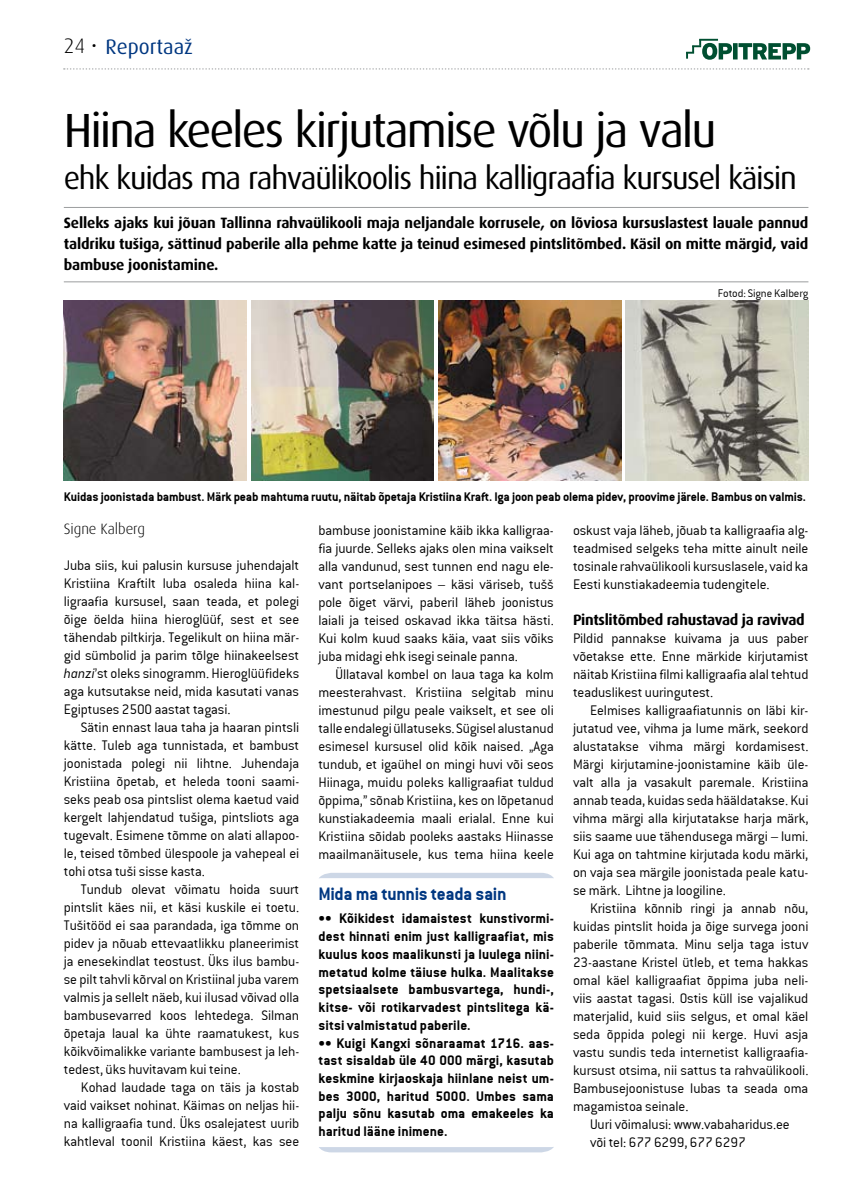
<style>
.page{position:relative;width:851px;height:1191px;background:#fff}
.page>*{position:absolute;margin:0;border:0;box-sizing:border-box;transform-origin:0 0}
.t1{font:48px "Dax";letter-spacing:-.045em;color:#000}
.t2{font:31.5px "Dax";letter-spacing:-.04em;color:#000}
.t3{font:21px "Dax";color:#003781}
.t4{font:19.5px "Conduit ITCTT Bold";letter-spacing:-.02em;color:#003781}
.t5{font:15px/18px "Conduit ITCTT Light";letter-spacing:-.005em;color:#000;text-align:justify}
.t6{font:15px/17.7px "Conduit ITCTT Bold";letter-spacing:.005em;color:#000;text-align:justify}
.t7{font:700 15px/21px "Dax";letter-spacing:-.015em;color:#000;text-align:justify}
.t8{font:300 15px "Dax";letter-spacing:-.005em;color:#000}
.t9{font:13.5px "Conduit ITCTT Bold";letter-spacing:-.01em;color:#000}
.t10{font:12px "Conduit ITCTT Light";letter-spacing:-.005em;color:#000}
.s1{font-weight:300;color:#000}
.s2{font-style:italic}
</style>
<div class="page">
<svg style="left:64px;top:68px;width:744px;height:2px"></svg>
<svg style="left:686px;top:39px;width:124px;height:21px"></svg>
<hr style="left:64px;top:207px;width:744px;height:1px;background:#9b9d9e">
<hr style="left:64px;top:281px;width:744px;height:1px;background:#9b9d9e">
<img style="left:64px;top:300px;width:183px;height:180px">
<img style="left:251px;top:300px;width:183px;height:180px">
<img style="left:438px;top:300px;width:183px;height:180px">
<img style="left:625px;top:300px;width:183px;height:180px">
<svg style="left:319px;top:873px;width:235px;height:5px"></svg>
<svg style="left:319px;top:1147px;width:235px;height:5px"></svg>
<h3 class="t3" style="left:64px;top:35px;width:131px"><span class="s1">24 •</span> Reportaaž</h3>
<h1 class="t1" style="left:64px;top:103px;width:654px">Hiina keeles kirjutamise võlu ja valu</h1>
<h2 class="t2" style="left:64px;top:160px;width:734px">ehk kuidas ma rahvaülikoolis hiina kalligraafia kursusel käisin</h2>
<p class="t7" style="left:64px;top:212px;width:746px">Selleks ajaks kui jõuan Tallinna rahvaülikooli maja neljandale korrusele, on lõviosa kursuslastest lauale pannud taldriku tušiga, sättinud paberile alla pehme katte ja teinud esimesed pintslitõmbed. Käsil on mitte märgid, vaid bambuse joonistamine.</p>
<p class="t10" style="left:717px;top:286px;width:92px">Fotod: Signe Kalberg</p>
<p class="t9" style="left:64px;top:489px;width:743px">Kuidas joonistada bambust. Märk peab mahtuma ruutu, näitab õpetaja Kristiina Kraft. Iga joon peab olema pidev, proovime järele. Bambus on valmis.</p>
<p class="t8" style="left:64px;top:520px;width:83px">Signe Kalberg</p>
<p class="t5" style="left:64px;top:556px;width:237px">Juba siis, kui palusin kursuse juhendajalt Kristiina Kraftilt luba osaleda hiina kal&shy;ligraafia kursusel, saan teada, et polegi õige öelda hiina hieroglüüf, sest et see tähendab piltkirja. Tegelikult on hiina mär&shy;gid sümbolid ja parim tõlge hiinakeelsest <span class="s2">hanzi</span>’st oleks sinogramm. Hieroglüüfideks aga kutsutakse neid, mida kasutati vanas Egiptuses 2500 aastat tagasi.</p>
<p class="t5" style="left:64px;top:718px;width:237px;text-indent:17px">Sätin ennast laua taha ja haaran pintsli kätte. Tuleb aga tunnistada, et bambust joonistada polegi nii lihtne. Juhendaja Kristiina õpetab, et heleda tooni saami&shy;seks peab osa pintslist olema kaetud vaid kergelt lahjendatud tušiga, pintsliots aga tugevalt. Esimene tõmme on alati allapoo&shy;le, teised tõmbed ülespoole ja vahepeal ei tohi otsa tuši sisse kasta.</p>
<p class="t5" style="left:64px;top:880px;width:237px;text-indent:17px">Tundub olevat võimatu hoida suurt pintslit käes nii, et käsi kuskile ei toetu.<br>Tušitööd ei saa parandada, iga tõmme on pidev ja nõuab ettevaatlikku planeerimist ja enesekindlat teostust. Üks ilus bambu&shy;se pilt tahvli kõrval on Kristiinal juba varem valmis ja sellelt näeb, kui ilusad võivad olla bambusevarred koos lehtedega. Silman õpetaja laual ka ühte raamatukest, kus kõikvõimalikke variante bambusest ja leh&shy;tedest, üks huvitavam kui teine.</p>
<p class="t5" style="left:64px;top:1078px;width:237px;text-indent:17px">Kohad laudade taga on täis ja kostab vaid vaikset nohinat. Käimas on neljas hii&shy;na kalligraafia tund. Üks osalejatest uurib kahtleval toonil Kristiina käest, kas see</p>
<p class="t5" style="left:318px;top:521px;width:237px">bambuse joonistamine käib ikka kalligraa&shy;fia juurde. Selleks ajaks olen mina vaikselt alla vandunud, sest tunnen end nagu ele&shy;vant portselanipoes – käsi väriseb, tušš pole õiget värvi, paberil läheb joonistus laiali ja teised oskavad ikka täitsa hästi.<br>Kui kolm kuud saaks käia, vaat siis võiks juba midagi ehk isegi seinale panna.</p>
<p class="t5" style="left:318px;top:665px;width:237px;text-indent:17px">Üllataval kombel on laua taga ka kolm meesterahvast. Kristiina selgitab minu imestunud pilgu peale vaikselt, et see oli talle endalegi üllatuseks. Sügisel alustanud esimesel kursusel olid kõik naised. „Aga tundub, et igaühel on mingi huvi või seos Hiinaga, muidu poleks kalligraafiat tuldud õppima,” sõnab Kristiina, kes on lõpetanud kunstiakadeemia maali erialal. Enne kui Kristiina sõidab pooleks aastaks Hiinasse maailmanäitusele, kus tema hiina keele</p>
<h3 class="t4" style="left:318px;top:882px;width:190px">Mida ma tunnis teada sain</h3>
<p class="t6" style="left:318px;top:909px;width:237px">•• Kõikidest idamaistest kunstivormi&shy;dest hinnati enim just kalligraafiat, mis kuulus koos maalikunsti ja luulega niini&shy;metatud kolme täiuse hulka. Maalitakse spetsiaalsete bambusvartega, hundi-, kitse- või rotikarvadest pintslitega kä&shy;sitsi valmistatud paberile.</p>
<p class="t6" style="left:318px;top:1033px;width:237px">•• Kuigi Kangxi sõnaraamat 1716. aas&shy;tast sisaldab üle 40 000 märgi, kasutab keskmine kirjaoskaja hiinlane neist um&shy;bes 3000, haritud 5000. Umbes sama palju sõnu kasutab oma emakeeles ka haritud lääne inimene.</p>
<p class="t5" style="left:573px;top:521px;width:237px">oskust vaja läheb, jõuab ta kalligraafia alg&shy;teadmised selgeks teha mitte ainult neile tosinale rahvaülikooli kursuslasele, vaid ka Eesti kunstiakadeemia tudengitele.</p>
<p class="t7" style="left:573px;top:609px;width:233px">Pintslitõmbed rahustavad ja ravivad</p>
<p class="t5" style="left:573px;top:629px;width:237px">Pildid pannakse kuivama ja uus paber võetakse ette. Enne märkide kirjutamist näitab Kristiina filmi kalligraafia alal tehtud teaduslikest uuringutest.</p>
<p class="t5" style="left:573px;top:701px;width:237px;text-indent:17px">Eelmises kalligraafiatunnis on läbi kir&shy;jutatud vee, vihma ja lume märk, seekord alustatakse vihma märgi kordamisest.<br>Märgi kirjutamine-joonistamine käib üle&shy;valt alla ja vasakult paremale. Kristiina annab teada, kuidas seda hääldatakse. Kui vihma märgi alla kirjutatakse harja märk, siis saame uue tähendusega märgi – lumi.<br>Kui aga on tahtmine kirjutada kodu märki, on vaja sea märgile joonistada peale katu&shy;se märk. Lihtne ja loogiline.</p>
<p class="t5" style="left:573px;top:899px;width:237px;text-indent:17px">Kristiina kõnnib ringi ja annab nõu, kuidas pintslit hoida ja õige survega jooni paberile tõmmata. Minu selja taga istuv 23-aastane Kristel ütleb, et tema hakkas omal käel kalligraafiat õppima juba neli&shy;viis aastat tagasi. Ostis küll ise vajalikud materjalid, kuid siis selgus, et omal käel seda õppida polegi nii kerge. Huvi asja vastu sundis teda internetist kalligraafia&shy;kursust otsima, nii sattus ta rahvaülikooli.<br>Bambusejoonistuse lubas ta seada oma magamistoa seinale.</p>
<p class="t5" style="left:590px;top:1115px;width:201px">Uuri võimalusi: www.vabaharidus.ee või tel: 677 6299, 677 6297</p>
</div>
